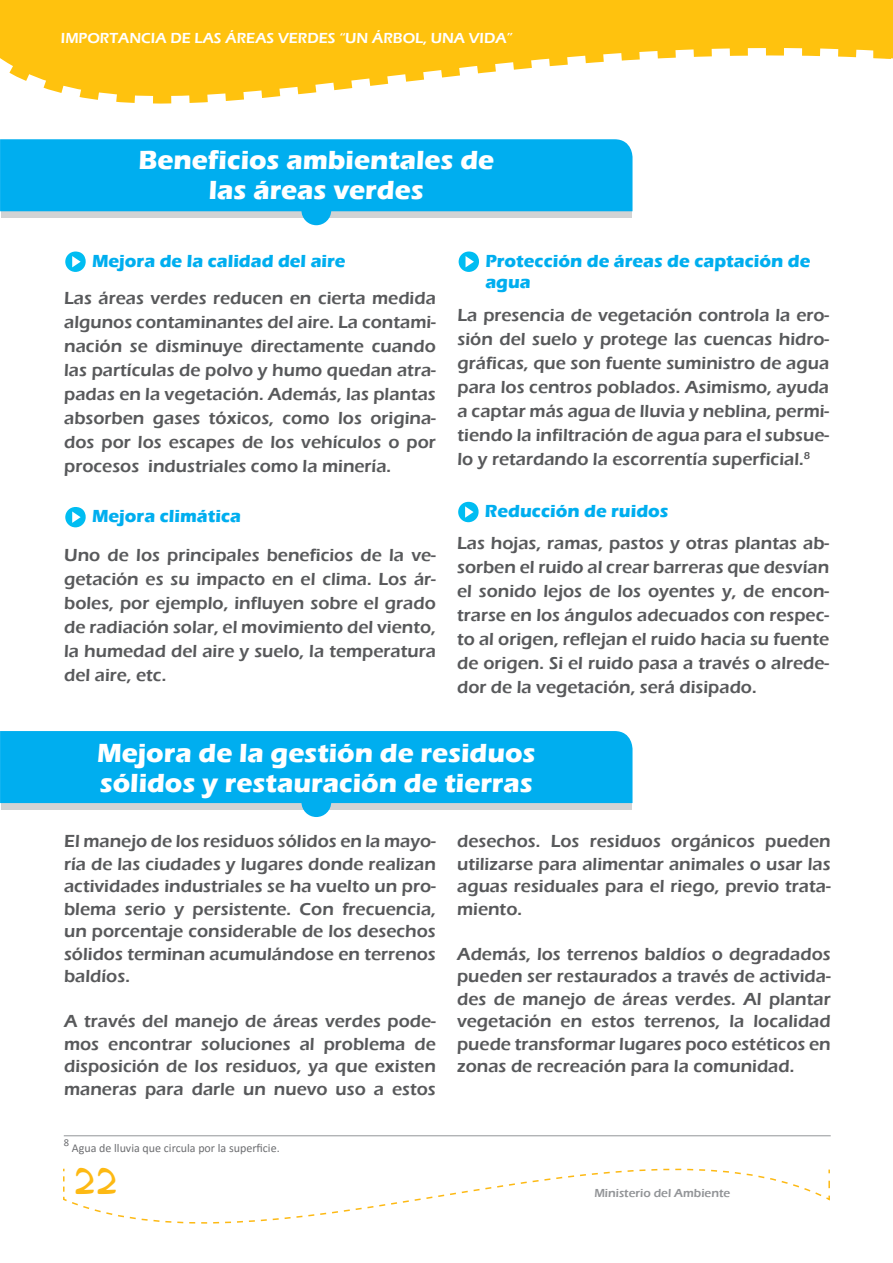
<style>
.page{position:relative;width:893px;height:1263px;background:#fff}
.page>*{position:absolute;margin:0;border:0;box-sizing:border-box;transform-origin:0 0}
.t1{font:30px "Anime Ace 2.0 BB";color:#fdb913}
.t2{font:700 27px/30px "Eras ITC";color:#fff;text-align:center}
.t3{font:600 18px/24px "Eras ITC";color:#58595b;text-align:justify}
.t4{font:700 18px/21px "Eras ITC";color:#00aeef}
.t5{font:600 15px "Eras ITC";color:#fff}
.t6{font:12px "Calibri";color:#6d6e71}
.t7{font:600 12px "Eras ITC";color:#939598}
.t8{font:10.5px "Calibri";color:#6d6e71}
</style>
<div class="page">
<svg style="left:17px;top:77px;width:429px;height:27px"></svg>
<svg style="left:0;top:0;width:866px;height:77px;background:#ffc92c"></svg>
<svg style="left:67px;top:1136px;width:756px;height:88px"></svg>
<svg style="left:63px;top:1167px;width:767px;height:35px"></svg>
<div style="left:866px;top:0;width:27px;height:59px;background:#ffc20e"></div>
<hr style="left:64px;top:1135px;width:767px;height:1px;background:#939598">
<div style="left:65px;top:251px;width:21px;height:21px;background:#00bdf2;border-radius:50%"></div>
<svg style="left:72px;top:256px;width:9px;height:11px"></svg>
<div style="left:65px;top:507px;width:21px;height:20px;background:#00bdf2;border-radius:50%"></div>
<svg style="left:72px;top:511px;width:9px;height:12px"></svg>
<div style="left:459px;top:251px;width:20px;height:21px;background:#00bdf2;border-radius:50%"></div>
<svg style="left:466px;top:256px;width:8px;height:11px"></svg>
<div style="left:458px;top:502px;width:21px;height:20px;background:#00bdf2;border-radius:50%"></div>
<svg style="left:465px;top:506px;width:8px;height:12px"></svg>
<div style="left:1px;top:172px;width:631px;height:46px;background:linear-gradient(to right,#d1d3d4,#d1d3d4)"></div>
<div style="left:0;top:139px;width:632px;height:72px;background:#00aeef"></div>
<div style="left:301px;top:195px;width:30px;height:30px;background:#00aeef;border-radius:50%"></div>
<div style="left:1px;top:763px;width:631px;height:47px;background:linear-gradient(to right,#ccd2d5,#ccd2d5)"></div>
<div style="left:0;top:731px;width:632px;height:72px;background:#00aeef"></div>
<div style="left:301px;top:787px;width:30px;height:30px;background:#00aeef;border-radius:50%"></div>
<p class="t5" style="left:61px;top:30px;width:453px">IMPORTANCIA DE LAS ÁREAS VERDES “UN ÁRBOL, UNA VIDA”</p>
<h2 class="t2" style="left:138px;top:145px;width:357px">Beneficios ambientales de las áreas verdes</h2>
<p class="t4" style="left:92px;top:250px;width:255px">Mejora de la calidad del aire</p>
<p class="t3" style="left:64px;top:286px;width:373px">Las áreas verdes reducen en cierta medida algunos contaminantes del aire. La contami&shy;nación se disminuye directamente cuando las partículas de polvo y humo quedan atra&shy;padas en la vegetación. Además, las plantas absorben gases tóxicos, como los origina&shy;dos por los escapes de los vehículos o por procesos industriales como la minería.</p>
<p class="t4" style="left:92px;top:506px;width:150px">Mejora climática</p>
<p class="t3" style="left:64px;top:543px;width:373px">Uno de los principales beneficios de la ve&shy;getación es su impacto en el clima. Los ár&shy;boles, por ejemplo, influyen sobre el grado de radiación solar, el movimiento del viento, la humedad del aire y suelo, la temperatura del aire, etc.</p>
<p class="t4" style="left:485px;top:250px;width:326px">Protección de áreas de captación de agua</p>
<p class="t3" style="left:458px;top:304px;width:373px">La presencia de vegetación controla la ero&shy;sión del suelo y protege las cuencas hidro&shy;gráficas, que son fuente suministro de agua para los centros poblados. Asimismo, ayuda a captar más agua de lluvia y neblina, permi&shy;tiendo la infiltración de agua para el subsue&shy;lo y retardando la escorrentía superficial.<sup>8</sup></p>
<p class="t4" style="left:485px;top:501px;width:185px">Reducción de ruidos</p>
<p class="t3" style="left:457px;top:531px;width:374px">Las hojas, ramas, pastos y otras plantas ab&shy;sorben el ruido al crear barreras que desvían el sonido lejos de los oyentes y, de encon&shy;trarse en los ángulos adecuados con respec&shy;to al origen, reflejan el ruido hacia su fuente de origen. Si el ruido pasa a través o alrede&shy;dor de la vegetación, será disipado.</p>
<h2 class="t2" style="left:97px;top:738px;width:440px;text-align:left">Mejora de la gestión de residuos sólidos y restauración de tierras</h2>
<p class="t3" style="left:457px;top:830px;width:375px;line-height:22.5px">desechos. Los residuos orgánicos pueden utilizarse para alimentar animales o usar las aguas residuales para el riego, previo trata&shy;miento.</p>
<p class="t3" style="left:457px;top:943px;width:375px;line-height:22.5px">Además, los terrenos baldíos o degradados pueden ser restaurados a través de activida&shy;des de manejo de áreas verdes. Al plantar vegetación en estos terrenos, la localidad puede transformar lugares poco estéticos en zonas de recreación para la comunidad.</p>
<p class="t3" style="left:64px;top:830px;width:373px;line-height:22.5px">El manejo de los residuos sólidos en la mayo&shy;ría de las ciudades y lugares donde realizan actividades industriales se ha vuelto un pro&shy;blema serio y persistente. Con frecuencia, un porcentaje considerable de los desechos sólidos terminan acumulándose en terrenos baldíos.</p>
<p class="t3" style="left:64px;top:1010px;width:373px;line-height:22.5px">A través del manejo de áreas verdes pode&shy;mos encontrar soluciones al problema de disposición de los residuos, ya que existen maneras para darle un nuevo uso a estos</p>
<p class="t8" style="left:64px;top:1135px;width:7px">8</p>
<p class="t6" style="left:72px;top:1140px;width:209px">Agua de lluvia que circula por la superficie.</p>
<h1 class="t1" style="left:74px;top:1162px;width:45px">22</h1>
<p class="t7" style="left:594px;top:1186px;width:137px">Ministerio del Ambiente</p>
</div>
